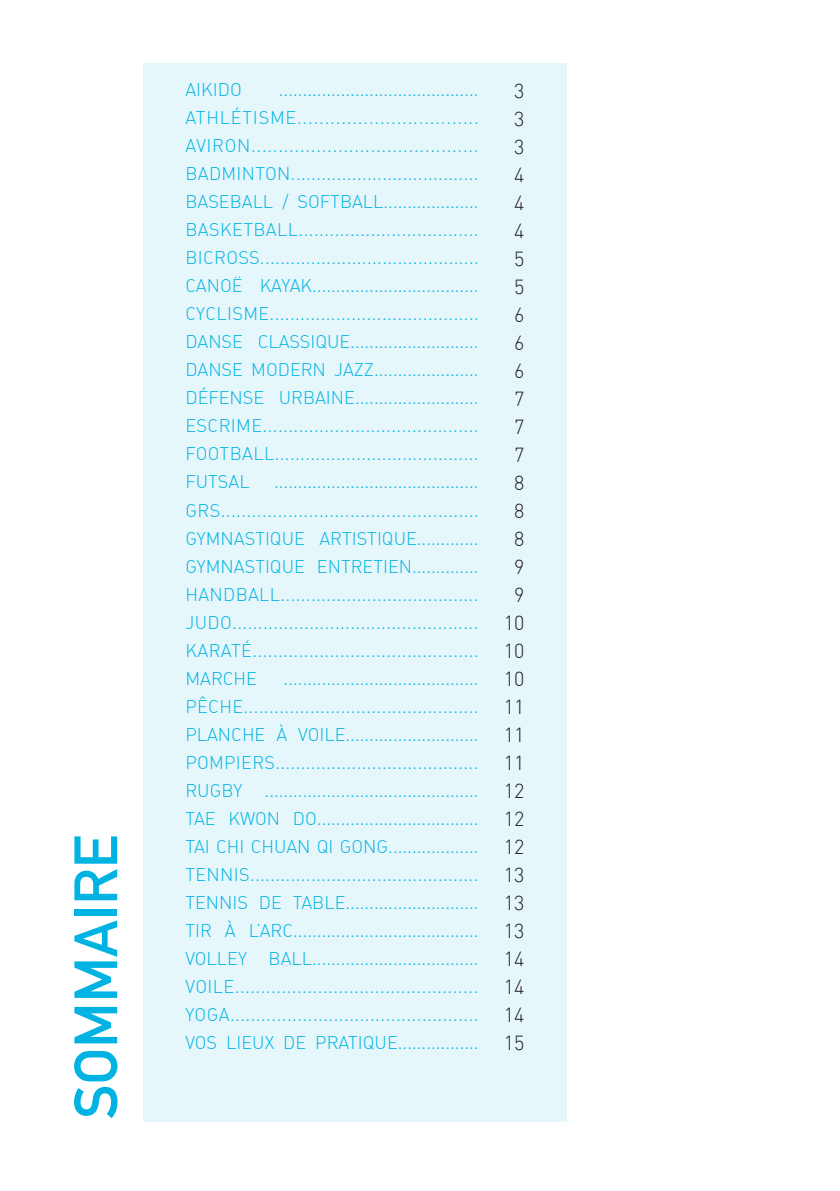
<style>
.page{position:relative;width:840px;height:1191px;background:#fff}
.page>*{position:absolute;margin:0;border:0;box-sizing:border-box;transform-origin:0 0}
.t1{font:700 60px "DIN Alternate";color:#00b3e2}
.t2{font:300 20px/28px "DIN";color:#231f20;text-align:center}
.t3{font:18px/28px "DIN Light Alternate";color:#00b3e2;text-align:justify}
</style>
<div class="page">
<div style="left:143px;top:64px;width:423px;height:1057px;background:#e6f7fc"></div>
<h1 class="t1" style="left:50px;top:1119px;width:286px;rotate:-90deg">SOMMAIRE</h1>
<p class="t3" style="left:185px;top:76px;width:58px">AIKIDO</p>
<p class="t3" style="left:185px;top:76px;width:295px;text-indent:93px">..........................................<br>ATHLÉTISME.................................<br>AVIRON..........................................<br>BADMINTON.....................................<br>BASEBALL / SOFTBALL....................<br>BASKETBALL...................................<br>BICROSS...........................................<br>CANOË KAYAK...................................<br>CYCLISME.........................................<br>DANSE CLASSIQUE...........................<br>DANSE MODERN JAZZ......................<br>DÉFENSE URBAINE..........................<br>ESCRIME..........................................<br>FOOTBALL........................................<br>FUTSAL</p>
<p class="t3" style="left:185px;top:468px;width:295px;text-indent:89px">...........................................<br>GRS..................................................<br>GYMNASTIQUE ARTISTIQUE.............<br>GYMNASTIQUE ENTRETIEN..............<br>HANDBALL.......................................<br>JUDO................................................<br>KARATÉ............................................<br>MARCHE</p>
<p class="t3" style="left:185px;top:664px;width:294px;text-indent:98px">.........................................<br>PÊCHE..............................................<br>PLANCHE À VOILE............................<br>POMPIERS........................................<br>RUGBY .............................................<br>TAE KWON DO..................................<br>TAI CHI CHUAN QI GONG...................<br>TENNIS.............................................<br>TENNIS DE TABLE............................<br>TIR À L’ARC.......................................<br>VOLLEY BALL...................................<br>VOILE...............................................<br>YOGA................................................<br>VOS LIEUX DE PRATIQUE.................</p>
<p class="t2" style="left:503px;top:76px;width:22px">3<br>3<br>3<br>4<br>4<br>4<br>5<br>5<br>6<br>6<br>6<br>7<br>7<br>7<br>8<br>8<br>8<br>9<br>9<br>10<br>10<br>10<br>11<br>11<br>11<br>12<br>12<br>12<br>13<br>13<br>13<br>14<br>14<br>14<br>15</p>
</div>
